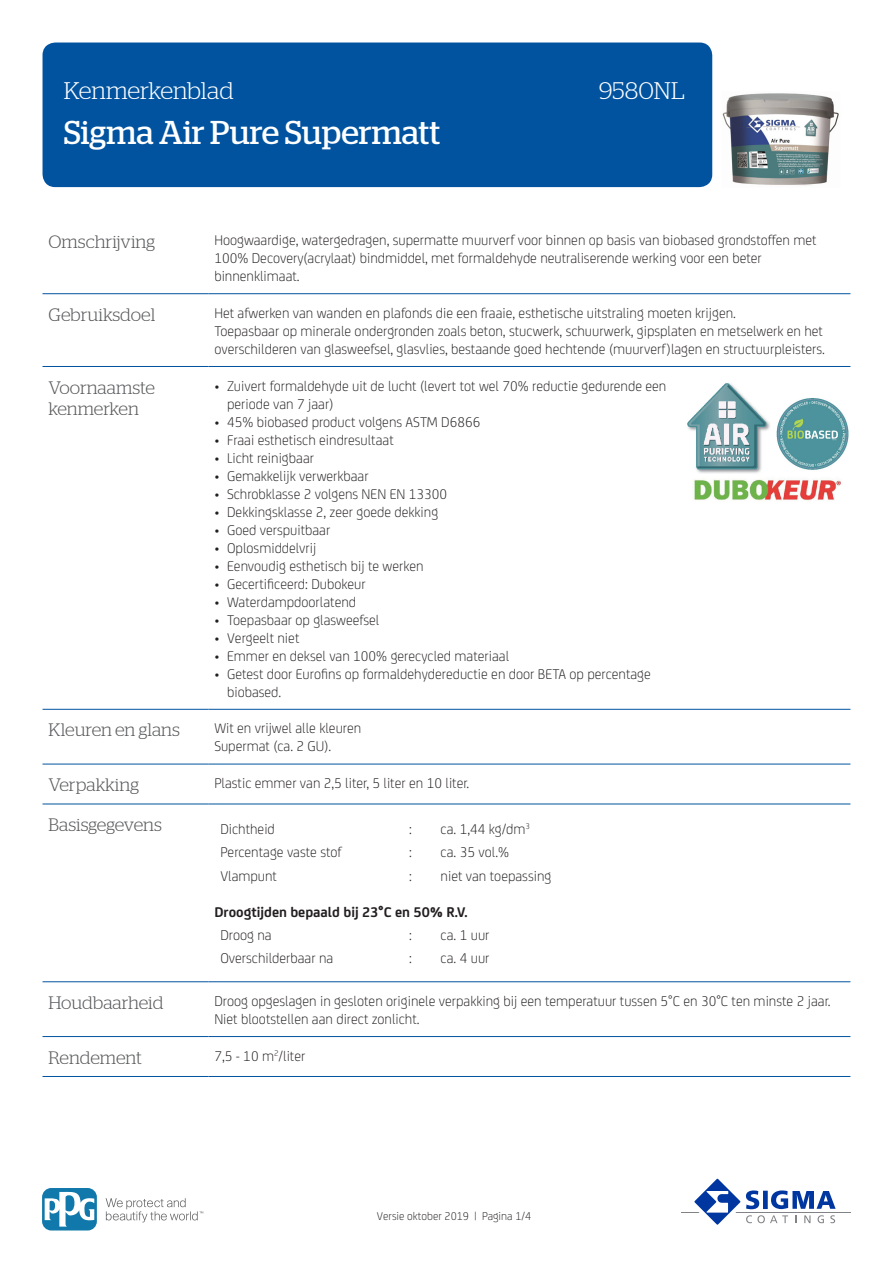
<style>
.page{position:relative;width:893px;height:1263px;background:#fff}
.page>*{position:absolute;margin:0;border:0;box-sizing:border-box;transform-origin:0 0}
.t1{font:33px "Stag";color:#fff}
.RH1{font:300 24px "Stag";color:#fff}
.KOP{font:300 18px/21.6px "Stag";color:#57585a}
.BODY{font:300 15px/18px "FS Joey";color:#231f20}
.BODY-2{font:700 15px "FS Joey";color:#231f20}
.t2{font:300 12px "FS Joey";color:#231f20}
</style>
<div class="page">
<div style="left:43px;top:43px;width:669px;height:144px;background:#0153a0;border-radius:13px"></div>
<hr style="left:681px;top:1211px;width:169px;height:1px;background:#808285">
<svg style="left:689px;top:1178px;width:147px;height:47px"></svg>
<svg style="left:106px;top:1198px;width:97px;height:24px"></svg>
<svg style="left:43px;top:1188px;width:54px;height:42px"></svg>
<svg style="left:45px;top:1191px;width:49px;height:35px"></svg>
<hr style="left:43px;top:293px;width:165px;height:1px;background:#0153a0">
<hr style="left:208px;top:293px;width:642px;height:1px;background:#0153a0">
<hr style="left:43px;top:366px;width:165px;height:1px;background:#0153a0">
<hr style="left:208px;top:366px;width:642px;height:1px;background:#0153a0">
<hr style="left:43px;top:709px;width:165px;height:1px;background:#0153a0">
<hr style="left:208px;top:709px;width:642px;height:1px;background:#0153a0">
<hr style="left:43px;top:764px;width:165px;height:1px;background:#0153a0">
<hr style="left:208px;top:764px;width:642px;height:1px;background:#0153a0">
<hr style="left:43px;top:804px;width:165px;height:1px;background:#0153a0">
<hr style="left:208px;top:804px;width:642px;height:1px;background:#0153a0">
<hr style="left:43px;top:981px;width:165px;height:1px;background:#0153a0">
<hr style="left:208px;top:981px;width:642px;height:1px;background:#0153a0">
<hr style="left:43px;top:1036px;width:165px;height:1px;background:#0153a0">
<hr style="left:208px;top:1036px;width:642px;height:1px;background:#0153a0">
<hr style="left:43px;top:1076px;width:165px;height:1px;background:#0153a0">
<hr style="left:208px;top:1076px;width:642px;height:1px;background:#0153a0">
<img style="left:687px;top:383px;width:162px;height:118px">
<img style="left:722px;top:93px;width:117px;height:93px">
<p class="RH1" style="left:64px;top:77px;width:171px">Kenmerkenblad</p>
<p class="RH1" style="left:599px;top:77px;width:87px">9580NL</p>
<p class="t1" style="left:64px;top:114px;width:378px">Sigma Air Pure Supermatt</p>
<p class="KOP" style="left:49px;top:231px;width:108px">Omschrijving</p>
<p class="BODY" style="left:214px;top:230px;width:604px">Hoogwaardige, watergedragen, supermatte muurverf voor binnen op basis van biobased grondstoffen met<br>100% Decovery(acrylaat) bindmiddel, met formaldehyde neutraliserende werking voor een beter binnenklimaat.</p>
<p class="KOP" style="left:49px;top:303px;width:108px">Gebruiksdoel</p>
<p class="BODY" style="left:214px;top:303px;width:612px">Het afwerken van wanden en plafonds die een fraaie, esthetische uitstraling moeten krijgen.<br>Toepasbaar op minerale ondergronden zoals beton, stucwerk, schuurwerk, gipsplaten en metselwerk en het overschilderen van glasweefsel, glasvlies, bestaande goed hechtende (muurverf)lagen en structuurpleisters.</p>
<p class="KOP" style="left:49px;top:376px;width:108px">Voornaamste kenmerken</p>
<p class="BODY" style="left:227px;top:376px;width:441px;text-indent:-13px">• Zuivert formaldehyde uit de lucht (levert tot wel 70% reductie gedurende een periode van 7 jaar)</p>
<p class="BODY" style="left:214px;top:412px;width:268px">• 45% biobased product volgens ASTM D6866</p>
<p class="BODY" style="left:214px;top:430px;width:181px">• Fraai esthetisch eindresultaat</p>
<p class="BODY" style="left:214px;top:448px;width:101px">• Licht reinigbaar</p>
<p class="BODY" style="left:214px;top:466px;width:156px">• Gemakkelijk verwerkbaar</p>
<p class="BODY" style="left:214px;top:484px;width:234px">• Schrobklasse 2 volgens NEN EN 13300</p>
<p class="BODY" style="left:214px;top:502px;width:225px">• Dekkingsklasse 2, zeer goede dekking</p>
<p class="BODY" style="left:214px;top:520px;width:117px">• Goed verspuitbaar</p>
<p class="BODY" style="left:214px;top:538px;width:104px">• Oplosmiddelvrij</p>
<p class="BODY" style="left:214px;top:556px;width:211px">• Eenvoudig esthetisch bij te werken</p>
<p class="BODY" style="left:214px;top:574px;width:153px">• Gecertificeerd: Dubokeur</p>
<p class="BODY" style="left:214px;top:592px;width:143px">• Waterdampdoorlatend</p>
<p class="BODY" style="left:214px;top:610px;width:167px">• Toepasbaar op glasweefsel</p>
<p class="BODY" style="left:214px;top:628px;width:87px">• Vergeelt niet</p>
<p class="BODY" style="left:214px;top:646px;width:296px">• Emmer en deksel van 100% gerecycled materiaal</p>
<p class="BODY" style="left:227px;top:664px;width:425px;text-indent:-13px">• Getest door Eurofins op formaldehydereductie en door BETA op percentage biobased.</p>
<p class="KOP" style="left:49px;top:719px;width:133px">Kleuren en glans</p>
<p class="BODY" style="left:214px;top:718px;width:148px">Wit en vrijwel alle kleuren<br>Supermat (ca. 2 GU).</p>
<p class="KOP" style="left:49px;top:774px;width:92px">Verpakking</p>
<p class="BODY" style="left:214px;top:773px;width:256px">Plastic emmer van 2,5 liter, 5 liter en 10 liter.</p>
<p class="KOP" style="left:49px;top:814px;width:115px">Basisgegevens</p>
<p class="BODY" style="left:220px;top:819px;width:56px">Dichtheid</p>
<p class="BODY" style="left:409px;top:819px;width:4px">:</p>
<p class="BODY" style="left:441px;top:819px;width:91px">ca. 1,44 kg/dm<sup>3</sup></p>
<p class="BODY" style="left:220px;top:842px;width:123px">Percentage vaste stof</p>
<p class="BODY" style="left:409px;top:842px;width:4px">:</p>
<p class="BODY" style="left:441px;top:842px;width:70px">ca. 35 vol.%</p>
<p class="BODY" style="left:220px;top:866px;width:58px">Vlampunt</p>
<p class="BODY" style="left:409px;top:866px;width:4px">:</p>
<p class="BODY" style="left:441px;top:866px;width:112px">niet van toepassing</p>
<p class="BODY-2" style="left:214px;top:900px;width:255px">Droogtijden bepaald bij 23°C en 50% R.V.</p>
<p class="BODY" style="left:220px;top:925px;width:53px">Droog na</p>
<p class="BODY" style="left:409px;top:925px;width:4px">:</p>
<p class="BODY" style="left:441px;top:925px;width:50px">ca. 1 uur</p>
<p class="BODY" style="left:220px;top:948px;width:114px">Overschilderbaar na</p>
<p class="BODY" style="left:409px;top:948px;width:4px">:</p>
<p class="BODY" style="left:441px;top:948px;width:50px">ca. 4 uur</p>
<p class="KOP" style="left:49px;top:991px;width:116px">Houdbaarheid</p>
<p class="BODY" style="left:214px;top:991px;width:618px">Droog opgeslagen in gesloten originele verpakking bij een temperatuur tussen 5°C en 30°C ten minste 2 jaar.<br>Niet blootstellen aan direct zonlicht.</p>
<p class="KOP" style="left:49px;top:1046px;width:95px">Rendement</p>
<p class="BODY" style="left:214px;top:1046px;width:93px">7,5 - 10 m<sup>2</sup>/liter</p>
<p class="t2" style="left:377px;top:1208px;width:156px">Versie oktober 2019 | Pagina 1/4</p>
</div>
